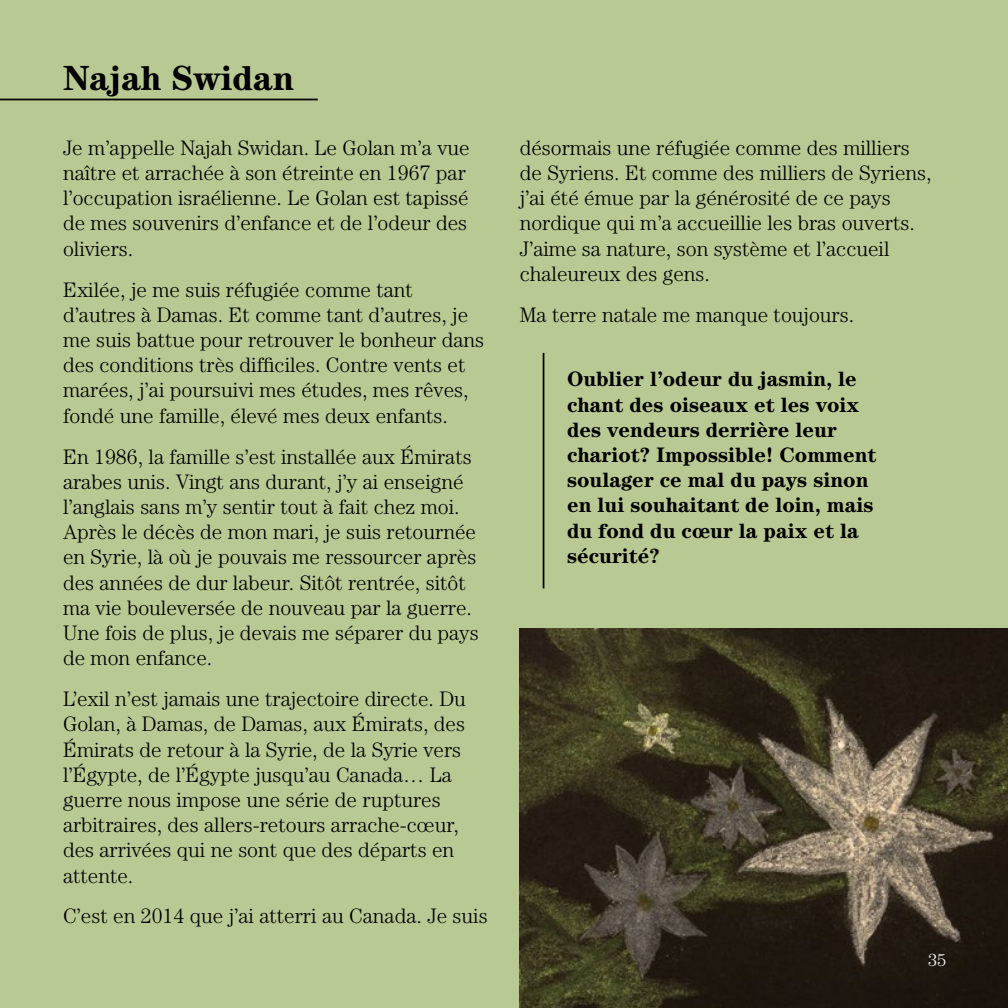
<style>
.page{position:relative;width:1008px;height:1008px;background:#b9c993}
.page>*{position:absolute;margin:0;border:0;box-sizing:border-box;transform-origin:0 0}
.Nom_Artiste__Noir{font:700 35px "Century";color:#000}
.Texte_Courant{font:300 21px/25.2px "Century";color:#000}
.Bloc_Citation{font:700 21px/25.2px "Century";color:#000}
.Numéros_page_Droite{font:300 17.5px "Century";color:#fff}
</style>
<div class="page">
<hr style="left:0;top:99px;width:318px;height:1px;background:#000">
<img style="left:520px;top:629px;width:488px;height:379px">
<hr style="left:543px;top:353px;width:1px;height:235px;background:#000">
<p class="Nom_Artiste__Noir" style="left:63px;top:58px;width:233px">Najah Swidan</p>
<p class="Texte_Courant" style="left:63px;top:135px;width:408px">Je m’appelle Najah Swidan. Le Golan m’a vue naître et arrachée à son étreinte en 1967 par l’occupation israélienne. Le Golan est tapissé de mes souvenirs d’enfance et de l’odeur des oliviers.</p>
<p class="Texte_Courant" style="left:63px;top:277px;width:423px">Exilée, je me suis réfugiée comme tant d’autres à Damas. Et comme tant d’autres, je me suis battue pour retrouver le bonheur dans des conditions très difficiles. Contre vents et marées, j’ai poursuivi mes études, mes rêves, fondé une famille, élevé mes deux enfants.</p>
<p class="Texte_Courant" style="left:63px;top:444px;width:417px">En 1986, la famille s’est installée aux Émirats arabes unis. Vingt ans durant, j’y ai enseigné l’anglais sans m’y sentir tout à fait chez moi.<br>Après le décès de mon mari, je suis retournée en Syrie, là où je pouvais me ressourcer après des années de dur labeur. Sitôt rentrée, sitôt ma vie bouleversée de nouveau par la guerre.<br>Une fois de plus, je devais me séparer du pays de mon enfance.</p>
<p class="Texte_Courant" style="left:63px;top:686px;width:404px">L’exil n’est jamais une trajectoire directe. Du Golan, à Damas, de Damas, aux Émirats, des Émirats de retour à la Syrie, de la Syrie vers l’Égypte, de l’Égypte jusqu’au Canada… La guerre nous impose une série de ruptures arbitraires, des allers-retours arrache-cœur, des arrivées qui ne sont que des départs en attente.</p>
<p class="Texte_Courant" style="left:63px;top:903px;width:426px">C’est en 2014 que j’ai atterri au Canada. Je suis</p>
<p class="Texte_Courant" style="left:520px;top:135px;width:413px">désormais une réfugiée comme des milliers de Syriens. Et comme des milliers de Syriens, j’ai été émue par la générosité de ce pays nordique qui m’a accueillie les bras ouverts.<br>J’aime sa nature, son système et l’accueil chaleureux des gens.</p>
<p class="Texte_Courant" style="left:520px;top:302px;width:336px">Ma terre natale me manque toujours.</p>
<p class="Bloc_Citation" style="left:567px;top:366px;width:311px">Oublier l’odeur du jasmin, le chant des oiseaux et les voix des vendeurs derrière leur chariot? Impossible! Comment soulager ce mal du pays sinon en lui souhaitant de loin, mais du fond du cœur la paix et la sécurité?</p>
<p class="Numéros_page_Droite" style="left:928px;top:950px;width:20px">35</p>
</div>
